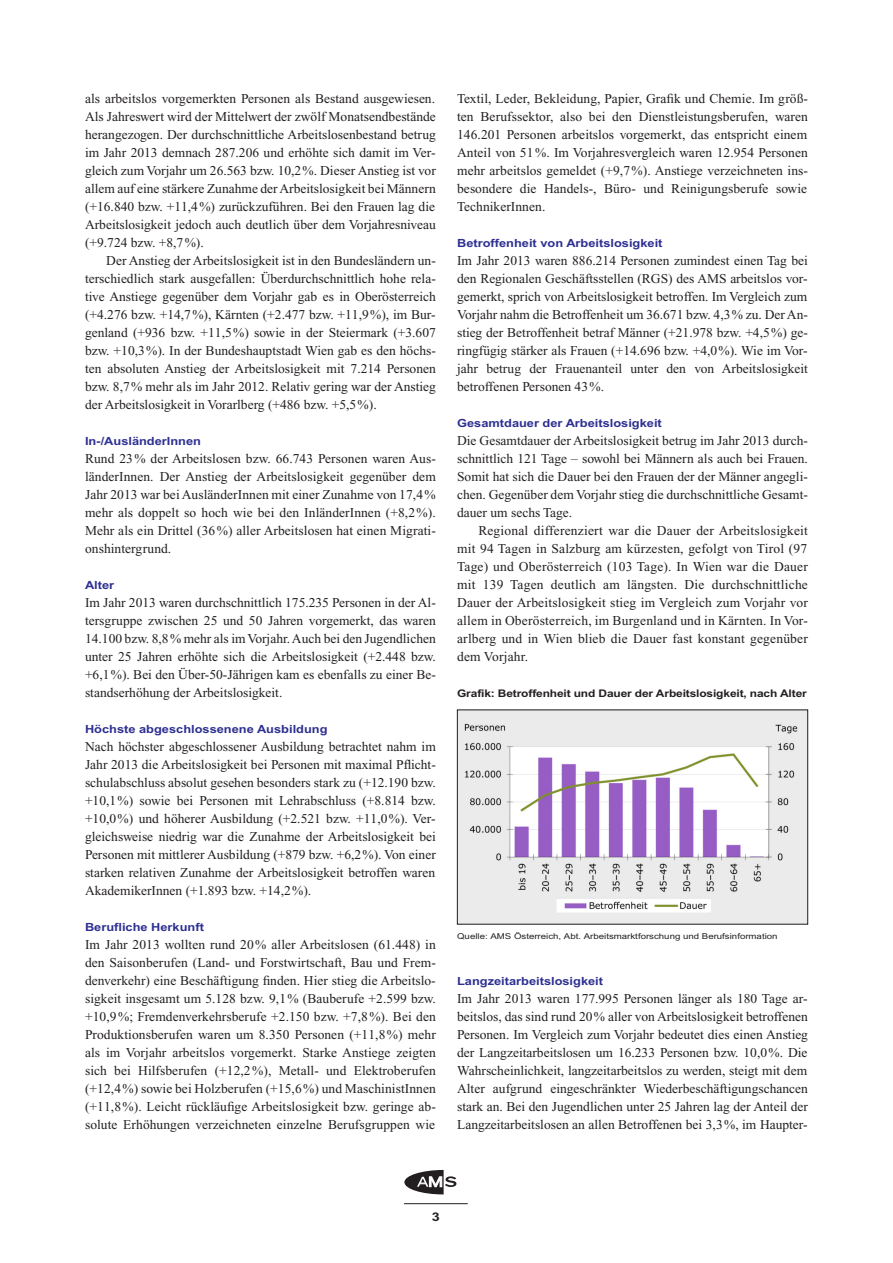
<style>
.page{position:relative;width:893px;height:1263px;background:#fff}
.page>*{position:absolute;margin:0;border:0;box-sizing:border-box;transform-origin:0 0}
.t1{font:13.5px/18px "Times New Roman";color:#231f20;text-align:justify}
.t2{font:700 12px "AMS";color:#231f20}
.t3{font:700 11.25px "AMS";color:#2e3092;scale:.95 1}
.t4{font:700 10.5px "AMS";letter-spacing:-.015em;color:#231f20;scale:.95 1}
.t5{font:9px "AMS";color:#231f20}
</style>
<div class="page">
<img style="left:459px;top:712px;width:347px;height:210px">
<div style="left:457px;top:710px;width:351px;height:214px;border:1px solid #231f20"></div>
<hr style="left:404px;top:1203px;width:64px;height:1px;background:#231f20">
<svg style="left:404px;top:1170px;width:52px;height:24px"></svg>
<p class="t1" style="left:85px;top:91px;width:352px">als arbeitslos vorgemerkten Personen als Bestand ausgewiesen.<br>Als Jahreswert wird der Mittelwert der zwölf Monatsendbestände herangezogen. Der durchschnittliche Arbeitslosenbestand betrug im Jahr 2013 demnach 287.206 und erhöhte sich damit im Ver&shy;gleich zum Vorjahr um 26.563 bzw. 10,2%. Dieser Anstieg ist vor allem auf eine stärkere Zunahme derArbeitslosigkeit bei Männern (+16.840 bzw. +11,4%) zurückzuführen. Bei den Frauen lag die Arbeitslosigkeit jedoch auch deutlich über dem Vorjahresniveau (+9.724 bzw. +8,7%).</p>
<p class="t1" style="left:85px;top:253px;width:352px;text-indent:21px">Der Anstieg der Arbeitslosigkeit ist in den Bundesländern un&shy;terschiedlich stark ausgefallen: Überdurchschnittlich hohe rela&shy;tive Anstiege gegenüber dem Vorjahr gab es in Oberösterreich (+4.276 bzw. +14,7%), Kärnten (+2.477 bzw. +11,9%), im Bur&shy;genland (+936 bzw. +11,5%) sowie in der Steiermark (+3.607 bzw. +10,3%). In der Bundeshauptstadt Wien gab es den höchs&shy;ten absoluten Anstieg der Arbeitslosigkeit mit 7.214 Personen bzw. 8,7% mehr als im Jahr 2012. Relativ gering war der Anstieg der Arbeitslosigkeit in Vorarlberg (+486 bzw. +5,5%).</p>
<p class="t3" style="left:85px;top:437px;width:124px">In-/AusländerInnen</p>
<p class="t1" style="left:85px;top:451px;width:352px">Rund 23% der Arbeitslosen bzw. 66.743 Personen waren Aus&shy;länderInnen. Der Anstieg der Arbeitslosigkeit gegenüber dem Jahr 2013 war bei AusländerInnen mit einer Zunahme von 17,4% mehr als doppelt so hoch wie bei den InländerInnen (+8,2%).<br>Mehr als ein Drittel (36%) aller Arbeitslosen hat einen Migrati&shy;onshintergrund.</p>
<p class="t3" style="left:85px;top:581px;width:32px">Alter</p>
<p class="t1" style="left:85px;top:595px;width:352px">Im Jahr 2013 waren durchschnittlich 175.235 Personen in der Al&shy;tersgruppe zwischen 25 und 50 Jahren vorgemerkt, das waren 14.100 bzw. 8,8% mehr als imVorjahr.Auch bei den Jugendlichen unter 25 Jahren erhöhte sich die Arbeitslosigkeit (+2.448 bzw. +6,1%). Bei den Über-50-Jährigen kam es ebenfalls zu einer Be&shy;standserhöhung der Arbeitslosigkeit.</p>
<p class="t3" style="left:85px;top:725px;width:257px">Höchste abgeschlossenene Ausbildung</p>
<p class="t1" style="left:85px;top:739px;width:352px">Nach höchster abgeschlossener Ausbildung betrachtet nahm im Jahr 2013 die Arbeitslosigkeit bei Personen mit maximal Pflicht&shy;schulabschluss absolut gesehen besonders stark zu (+12.190 bzw. +10,1%) sowie bei Personen mit Lehrabschluss (+8.814 bzw. +10,0%) und höherer Ausbildung (+2.521 bzw. +11,0%). Ver&shy;gleichsweise niedrig war die Zunahme der Arbeitslosigkeit bei Personen mit mittlerer Ausbildung (+879 bzw. +6,2%). Von einer starken relativen Zunahme der Arbeitslosigkeit betroffen waren AkademikerInnen (+1.893 bzw. +14,2%).</p>
<p class="t3" style="left:85px;top:923px;width:127px">Berufliche Herkunft</p>
<p class="t1" style="left:85px;top:937px;width:352px">Im Jahr 2013 wollten rund 20% aller Arbeitslosen (61.448) in den Saisonberufen (Land- und Forstwirtschaft, Bau und Frem&shy;denverkehr) eine Beschäftigung finden. Hier stieg die Arbeitslo&shy;sigkeit insgesamt um 5.128 bzw. 9,1% (Bauberufe +2.599 bzw. +10,9%; Fremdenverkehrsberufe +2.150 bzw. +7,8%). Bei den Produktionsberufen waren um 8.350 Personen (+11,8%) mehr als im Vorjahr arbeitslos vorgemerkt. Starke Anstiege zeigten sich bei Hilfsberufen (+12,2%), Metall- und Elektroberufen (+12,4%) sowie bei Holzberufen (+15,6%) und MaschinistInnen (+11,8%). Leicht rückläufige Arbeitslosigkeit bzw. geringe ab&shy;solute Erhöhungen verzeichneten einzelne Berufsgruppen wie</p>
<p class="t1" style="left:457px;top:91px;width:352px">Textil, Leder, Bekleidung, Papier, Grafik und Chemie. Im größ&shy;ten Berufssektor, also bei den Dienstleistungsberufen, waren 146.201 Personen arbeitslos vorgemerkt, das entspricht einem Anteil von 51%. Im Vorjahresvergleich waren 12.954 Personen mehr arbeitslos gemeldet (+9,7%). Anstiege verzeichneten ins&shy;besondere die Handels-, Büro- und Reinigungsberufe sowie TechnikerInnen.</p>
<p class="t3" style="left:457px;top:239px;width:218px">Betroffenheit von Arbeitslosigkeit</p>
<p class="t1" style="left:457px;top:253px;width:352px">Im Jahr 2013 waren 886.214 Personen zumindest einen Tag bei den Regionalen Geschäftsstellen (RGS) des AMS arbeitslos vor&shy;gemerkt, sprich von Arbeitslosigkeit betroffen. Im Vergleich zum Vorjahr nahm die Betroffenheit um 36.671 bzw. 4,3% zu. Der An&shy;stieg der Betroffenheit betraf Männer (+21.978 bzw. +4,5%) ge&shy;ringfügig stärker als Frauen (+14.696 bzw. +4,0%). Wie im Vor&shy;jahr betrug der Frauenanteil unter den von Arbeitslosigkeit betroffenen Personen 43%.</p>
<p class="t3" style="left:457px;top:419px;width:217px">Gesamtdauer der Arbeitslosigkeit</p>
<p class="t1" style="left:457px;top:433px;width:352px">Die Gesamtdauer der Arbeitslosigkeit betrug im Jahr 2013 durch&shy;schnittlich 121 Tage – sowohl bei Männern als auch bei Frauen.<br>Somit hat sich die Dauer bei den Frauen der der Männer angegli&shy;chen. Gegenüber dem Vorjahr stieg die durchschnittliche Gesamt&shy;dauer um sechs Tage.</p>
<p class="t1" style="left:457px;top:523px;width:352px;text-indent:21px">Regional differenziert war die Dauer der Arbeitslosigkeit mit 94 Tagen in Salzburg am kürzesten, gefolgt von Tirol (97<br>Tage) und Oberösterreich (103 Tage). In Wien war die Dauer mit 139 Tagen deutlich am längsten. Die durchschnittliche Dauer der Arbeitslosigkeit stieg im Vergleich zum Vorjahr vor allem in Oberösterreich, im Burgenland und in Kärnten. In Vor&shy;arlberg und in Wien blieb die Dauer fast konstant gegenüber dem Vorjahr.</p>
<p class="t4" style="left:457px;top:689px;width:370px">Grafik: Betroffenheit und Dauer der Arbeitslosigkeit, nach Alter</p>
<p class="t5" style="left:457px;top:930px;width:322px">Quelle: AMS Österreich, Abt. Arbeitsmarktforschung und Berufsinformation</p>
<p class="t3" style="left:457px;top:977px;width:155px">Langzeitarbeitslosigkeit</p>
<p class="t1" style="left:457px;top:991px;width:352px">Im Jahr 2013 waren 177.995 Personen länger als 180 Tage ar&shy;beitslos, das sind rund 20% aller von Arbeitslosigkeit betroffenen Personen. Im Vergleich zum Vorjahr bedeutet dies einen Anstieg der Langzeitarbeitslosen um 16.233 Personen bzw. 10,0%. Die Wahrscheinlichkeit, langzeitarbeitslos zu werden, steigt mit dem Alter aufgrund eingeschränkter Wiederbeschäftigungschancen stark an. Bei den Jugendlichen unter 25 Jahren lag der Anteil der Langzeitarbeitslosen an allen Betroffenen bei 3,3%, im Haupter-</p>
<p class="t2" style="left:432px;top:1212px;width:10px">3</p>
</div>
